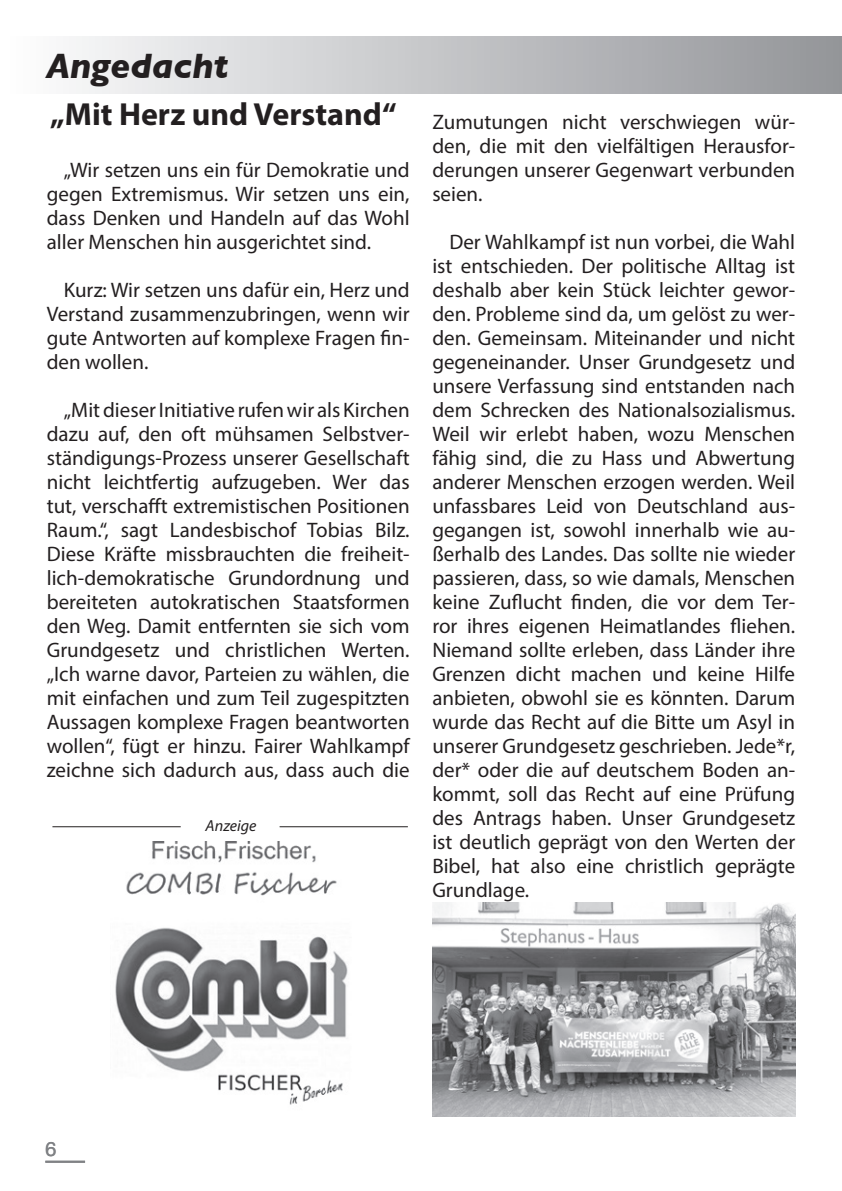
<style>
.page{position:relative;width:842px;height:1191px;background:#fff}
.page>*{position:absolute;margin:0;border:0;box-sizing:border-box;transform-origin:0 0}
.t1{font:italic 700 36px "Gill Sans";color:#231f20}
.t2{font:700 32px "Myriad Pro";color:#231f20}
.t3{font:21px/24px "Myriad Pro";color:#231f20;text-align:justify}
.t4{font:20px "Helvetica Neue";color:#808285}
.t5{font:italic 16px "Myriad Pro";color:#231f20}
</style>
<div class="page">
<div style="left:0;top:37px;width:842px;height:57px;background:linear-gradient(to right,#fdfdfe,#939499)"></div>
<hr style="left:45px;top:1160px;width:40px;height:2px;background:#808285">
<img style="left:432px;top:902px;width:363px;height:214px">
<hr style="left:52px;top:826px;width:129px;height:1px;background:#231f20">
<hr style="left:280px;top:826px;width:128px;height:1px;background:#231f20">
<img style="left:115px;top:841px;width:233px;height:264px">
<h1 class="t1" style="left:46px;top:44px;width:184px">Angedacht</h1>
<h2 class="t2" style="left:50px;top:93px;width:348px">„Mit Herz und Verstand“</h2>
<p class="t3" style="left:47px;top:157px;width:364px;text-indent:17px">„Wir setzen uns ein für Demokratie und gegen Extremismus. Wir setzen uns ein, dass Denken und Handeln auf das Wohl aller Menschen hin ausgerichtet sind.</p>
<p class="t3" style="left:47px;top:277px;width:364px;text-indent:17px">Kurz: Wir setzen uns dafür ein, Herz und Verstand zusammenzubringen, wenn wir gute Antworten auf komplexe Fragen fin&shy;den wollen.</p>
<p class="t3" style="left:47px;top:397px;width:364px;text-indent:17px">„Mit dieser Initiative rufen wir als Kirchen dazu auf, den oft mühsamen Selbstver&shy;ständigungs-Prozess unserer Gesellschaft nicht leichtfertig aufzugeben. Wer das tut, verschafft extremistischen Positionen Raum.“, sagt Landesbischof Tobias Bilz.<br>Diese Kräfte missbrauchten die freiheit&shy;lich-demokratische Grundordnung und bereiteten autokratischen Staatsformen den Weg. Damit entfernten sie sich vom Grundgesetz und christlichen Werten. „Ich warne davor, Parteien zu wählen, die mit einfachen und zum Teil zugespitzten Aussagen komplexe Fragen beantworten wollen“, fügt er hinzu. Fairer Wahlkampf zeichne sich dadurch aus, dass auch die</p>
<p class="t5" style="left:206px;top:815px;width:52px">Anzeige</p>
<p class="t3" style="left:432px;top:109px;width:364px">Zumutungen nicht verschwiegen wür&shy;den, die mit den vielfältigen Herausfor&shy;derungen unserer Gegenwart verbunden seien.</p>
<p class="t3" style="left:432px;top:229px;width:364px;text-indent:17px">Der Wahlkampf ist nun vorbei, die Wahl ist entschieden. Der politische Alltag ist deshalb aber kein Stück leichter gewor&shy;den. Probleme sind da, um gelöst zu wer&shy;den. Gemeinsam. Miteinander und nicht gegeneinander. Unser Grundgesetz und unsere Verfassung sind entstanden nach dem Schrecken des Nationalsozialismus.<br>Weil wir erlebt haben, wozu Menschen fähig sind, die zu Hass und Abwertung anderer Menschen erzogen werden. Weil unfassbares Leid von Deutschland aus&shy;gegangen ist, sowohl innerhalb wie au&shy;ßerhalb des Landes. Das sollte nie wieder passieren, dass, so wie damals, Menschen keine Zuflucht finden, die vor dem Ter&shy;ror ihres eigenen Heimatlandes fliehen.<br>Niemand sollte erleben, dass Länder ihre Grenzen dicht machen und keine Hilfe anbieten, obwohl sie es könnten. Darum wurde das Recht auf die Bitte um Asyl in unserer Grundgesetz geschrieben. Jede*r, der* oder die auf deutschem Boden an&shy;kommt, soll das Recht auf eine Prüfung des Antrags haben. Unser Grundgesetz ist deutlich geprägt von den Werten der Bibel, hat also eine christlich geprägte Grundlage.</p>
<p class="t4" style="left:45px;top:1134px;width:13px">6</p>
</div>
